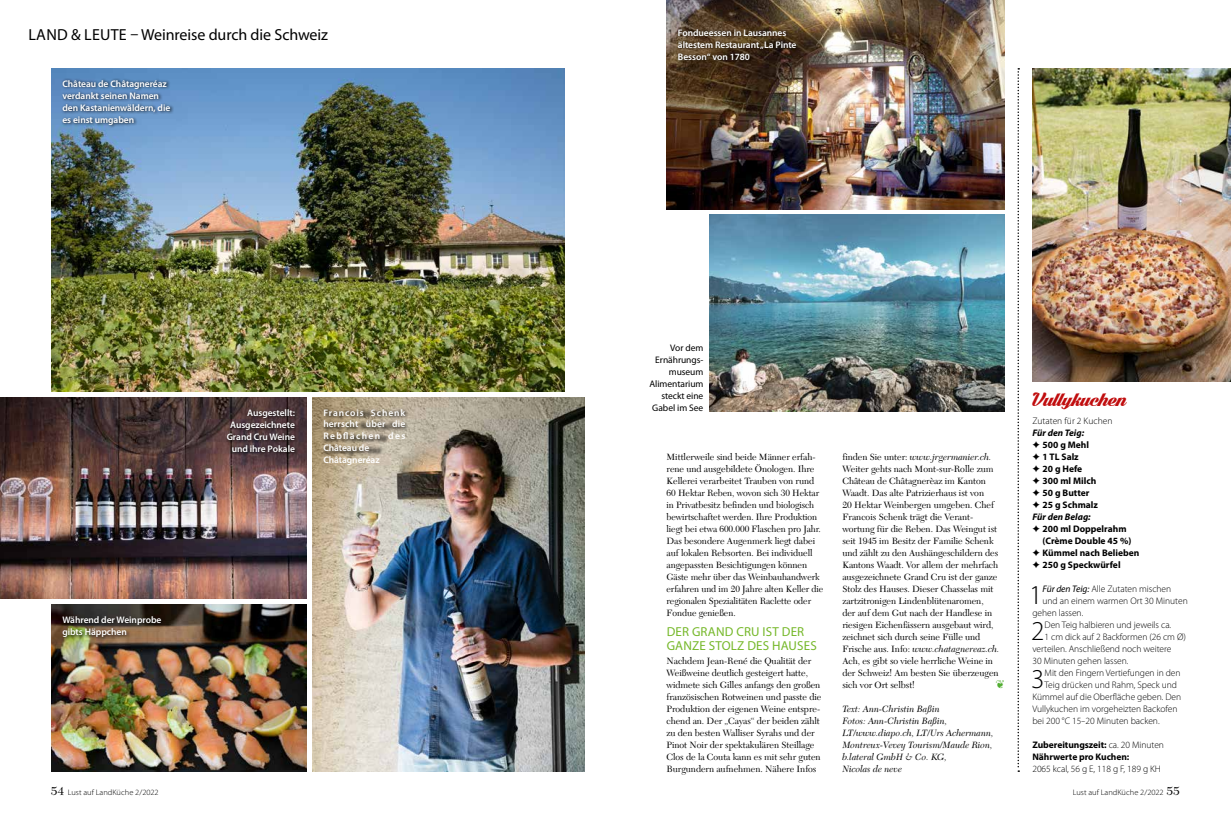
<style>
.page{position:relative;width:1231px;height:823px;background:#fff}
.page>*{position:absolute;margin:0;border:0;box-sizing:border-box;transform-origin:0 0}
.t1{font:300 27.3px "Myriad Pro";color:#000}
.t2{font:21px "Dark Larch";letter-spacing:-.01em;color:#c00d0e}
.t3{font:16px "Myriad Pro";letter-spacing:-.005em;color:#000}
.t4{font:13px/14px "Myriad Pro";letter-spacing:.015em;color:#76b82a}
.t5{font:9.5px/12px "New Caledonia";letter-spacing:-.005em;color:#000}
.t6{font:300 9.5px "Myriad Pro";letter-spacing:-.005em;color:#000}
.t7{font:600 9.5px/12px "Myriad Pro";letter-spacing:-.005em;color:#fff}
.t8{font:700 9.5px/12px "Myriad Pro";color:#000}
.t9{font:italic 9.5px/12px "New Caledonia";letter-spacing:-.005em;color:#000}
.t10{font:600 9.5px/11.9px "Myriad Pro";letter-spacing:.015em;color:#fff}
.t11{font:9.5px/12px "Myriad Pro";letter-spacing:-.005em;color:#000;text-align:right}
.t12{font:italic 700 9.5px "Myriad Pro";color:#000}
.t13{font:300 8px "Myriad Pro";color:#000;scale:1.05 1}
.s1{font-style:italic}
.s2{font-weight:400;font-style:italic}
.s3{font-weight:300}
.s4{font-family:"New Caledonia";font-weight:400;font-size:12px}
</style>
<div class="page">
<img style="left:1032px;top:68px;width:198px;height:313px">
<img style="left:51px;top:604px;width:255px;height:167px">
<img style="left:0;top:397px;width:306px;height:201px">
<img style="left:312px;top:397px;width:272px;height:374px">
<img style="left:51px;top:68px;width:513px;height:323px">
<img style="left:709px;top:215px;width:294px;height:196px">
<img style="left:666px;top:0;width:337px;height:209px">
<svg style="left:1017px;top:68px;width:2px;height:703px"></svg>
<div style="left:61px;top:78px;width:113px;height:50px;background:#000;opacity:.85"></div>
<div style="left:676px;top:27px;width:124px;height:36px;background:#000;opacity:.85"></div>
<div style="left:321px;top:407px;width:87px;height:50px;background:#000;opacity:.85"></div>
<div style="left:225px;top:407px;width:73px;height:48px;background:#000;opacity:.85"></div>
<div style="left:61px;top:614px;width:104px;height:26px;background:#000;opacity:.85"></div>
<h3 class="t3" style="left:29px;top:25px;width:301px">LAND &amp; LEUTE – Weinreise durch die Schweiz</h3>
<p class="t7" style="left:62px;top:77px;width:109px">Château de Châtagneréaz verdankt seinen Namen den Kastanienwäldern, die es einst umgaben</p>
<p class="t7" style="left:62px;top:613px;width:101px">Während der Weinprobe gibts Häppchen</p>
<p class="t7" style="left:227px;top:406px;width:70px;text-align:right">Ausgestellt:<br>Ausgezeichnete<br>Grand Cru Weine und ihre Pokale</p>
<p class="t10" style="left:323px;top:407px;width:83px">Francois Schenk herrscht über die<br>Rebflächen des<br>Château de<br>Châtagneréaz</p>
<p class="t7" style="left:677px;top:26px;width:120px">Fondueessen in Lausannes ältestem Restaurant „La Pinte<br>Besson“ von 1780</p>
<p class="t11" style="left:649px;top:342px;width:55px">Vor dem<br>Ernährungs&shy;museum<br>Alimentarium steckt eine<br>Gabel im See</p>
<p class="t5" style="left:666px;top:450px;width:158px">Mittlerweile sind beide Männer erfah&shy;rene und ausgebildete Önologen. Ihre Kellerei verarbeitet Trauben von rund 60 Hektar Reben, wovon sich 30 Hektar in Privatbesitz befinden und biologisch bewirtschaftet werden. Ihre Produktion liegt bei etwa 600.000 Flaschen pro Jahr.<br>Das besondere Augenmerk liegt dabei auf lokalen Rebsorten. Bei individuell angepassten Besichtigungen können Gäste mehr über das Weinbauhandwerk erfahren und im 20 Jahre alten Keller die regionalen Spezialitäten Raclette oder Fondue genießen.</p>
<h3 class="t4" style="left:666px;top:623px;width:152px">DER GRAND CRU IST DER<br>GANZE STOLZ DES HAUSES</h3>
<p class="t5" style="left:666px;top:654px;width:156px">Nachdem Jean-René die Qualität der Weißweine deutlich gesteigert hatte, widmete sich Gilles anfangs den großen französischen Rotweinen und passte die Produktion der eigenen Weine entspre&shy;chend an. Der „Cayas“ der beiden zählt zu den besten Walliser Syrahs und der Pinot Noir der spektakulären Steillage Clos de la Couta kann es mit sehr guten Burgundern aufnehmen. Nähere Infos</p>
<p class="t5" style="left:842px;top:451px;width:159px">finden Sie unter: <span class="s1">www.jrgermanier.ch.<br></span>Weiter gehts nach Mont-sur-Rolle zum Château de Châtagnerèaz im Kanton Waadt. Das alte Patrizierhaus ist von<br>20 Hektar Weinbergen umgeben. Chef Francois Schenk trägt die Verant&shy;wortung für die Reben. Das Weingut ist seit 1945 im Besitz der Familie Schenk und zählt zu den Aushängeschildern des Kantons Waadt. Vor allem der mehrfach ausgezeichnete Grand Cru ist der ganze Stolz des Hauses. Dieser Chasselas mit zartzitronigen Lindenblütenaromen,<br>der auf dem Gut nach der Handlese in riesigen Eichenfässern ausgebaut wird, zeichnet sich durch seine Fülle und Frische aus. Info: <span class="s1">www.chatagnereaz.ch.<br></span>Ach, es gibt so viele herrliche Weine in der Schweiz! Am besten Sie überzeugen sich vor Ort selbst!</p>
<p class="t9" style="left:842px;top:702px;width:153px">Text: Ann-Christin Baßin<br>Fotos: Ann-Christin Baßin,<br>LT/www.diapo.ch, LT/Urs Achermann,<br>Montreux-Vevey Tourism/Maude Rion, b.lateral GmbH &amp; Co. KG,<br>Nicolas de neve</p>
<h2 class="t2" style="left:1032px;top:387px;width:96px">Vullykuchen</h2>
<p class="t6" style="left:1032px;top:414px;width:81px">Zutaten für 2 Kuchen</p>
<p class="t12" style="left:1032px;top:426px;width:53px">Für den Teig:</p>
<p class="t8" style="left:1032px;top:438px;width:58px">✦ 500 g Mehl</p>
<p class="t8" style="left:1032px;top:450px;width:48px">✦ 1 TL Salz</p>
<p class="t8" style="left:1032px;top:462px;width:51px">✦ 20 g Hefe</p>
<p class="t8" style="left:1032px;top:474px;width:65px">✦ 300 ml Milch</p>
<p class="t8" style="left:1032px;top:486px;width:58px">✦ 50 g Butter</p>
<p class="t8" style="left:1032px;top:498px;width:67px">✦ 25 g Schmalz</p>
<p class="t12" style="left:1032px;top:510px;width:60px">Für den Belag:</p>
<p class="t8" style="left:1032px;top:522px;width:96px">✦ 200 ml Doppelrahm</p>
<p class="t8" style="left:1042px;top:534px;width:90px">(Crème Double 45 %)</p>
<p class="t8" style="left:1032px;top:546px;width:108px">✦ Kümmel nach Belieben</p>
<p class="t8" style="left:1032px;top:558px;width:90px">✦ 250 g Speckwürfel</p>
<h1 class="t1" style="left:1029px;top:578px;width:15px">1</h1>
<p class="t6" style="left:1042px;top:582px;width:130px"><span class="s2">Für den Teig:</span> Alle Zutaten mischen</p>
<p class="t6" style="left:1042px;top:594px;width:147px">und an einem warmen Ort 30 Minuten</p>
<p class="t6" style="left:1032px;top:606px;width:52px">gehen lassen.</p>
<h1 class="t1" style="left:1031px;top:614px;width:15px">2</h1>
<p class="t6" style="left:1044px;top:618px;width:128px">Den Teig halbieren und jeweils ca.</p>
<p class="t6" style="left:1044px;top:630px;width:143px">1 cm dick auf 2 Backformen (26 cm Ø)</p>
<p class="t6" style="left:1032px;top:642px;width:140px">verteilen. Anschließend noch weitere</p>
<p class="t6" style="left:1032px;top:654px;width:97px">30 Minuten gehen lassen.</p>
<h1 class="t1" style="left:1031px;top:662px;width:15px">3</h1>
<p class="t6" style="left:1044px;top:666px;width:137px">Mit den Fingern Vertiefungen in den</p>
<p class="t6" style="left:1044px;top:678px;width:134px">Teig drücken und Rahm, Speck und</p>
<p class="t6" style="left:1032px;top:690px;width:150px">Kümmel auf die Oberfläche geben. Den</p>
<p class="t6" style="left:1032px;top:702px;width:146px">Vullykuchen im vorgeheizten Backofen</p>
<p class="t6" style="left:1032px;top:714px;width:129px">bei 200 °C 15-20 Minuten backen.</p>
<p class="t8" style="left:1032px;top:738px;width:133px">Zubereitungszeit: <span class="s3">ca. 20 Minuten<br></span>Nährwerte pro Kuchen:</p>
<p class="t6" style="left:1032px;top:762px;width:130px">2065 kcal, 56 g E, 118 g F, 189 g KH</p>
<p class="t13" style="left:51px;top:787px;width:104px"><span class="s4">54</span> Lust auf LandKüche 2/2022</p>
<p class="t13" style="left:1072px;top:787px;width:103px">Lust auf LandKüche 2/2022 <span class="s4">55</span></p>
</div>
